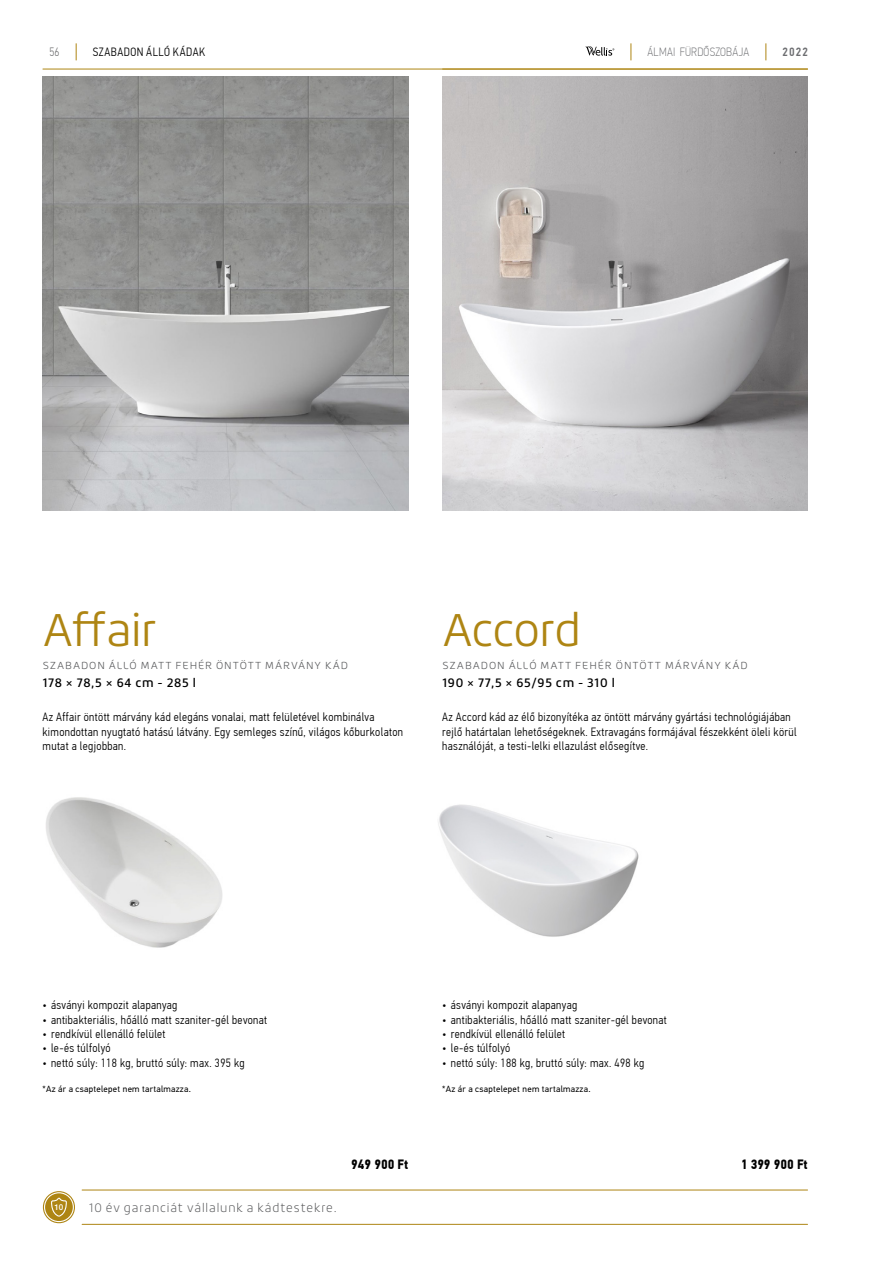
<style>
.page{position:relative;width:893px;height:1263px;background:#fff}
.page>*{position:absolute;margin:0;border:0;box-sizing:border-box;transform-origin:0 0}
._10_TITLE-a{font:300 45px "Roihu";letter-spacing:-.025em;color:#ae8513}
.ZZT_PRICE-black-list{font:700 13.5px "PF Din Text Cond Pro";color:#000}
._01a_TEXT-kenyer{font:300 12px/14.4px "PF Din Text Cond Pro";letter-spacing:.03em;color:#000}
._10_SUBTITLE-a{font:200 12px "Roihu";letter-spacing:.075em;color:#58595b}
._10_TEXT-size{font:500 12px "Roihu";letter-spacing:.06em;color:#000}
.XX_FOOT_text{font:200 12px "Roihu";letter-spacing:.075em;color:#58595b}
.XX_HEAD_text-fix{font:100 12px "PF Din Text Cond Pro";letter-spacing:.02em;color:#6d6e71}
.XX_HEAD_text{font:300 12px "PF Din Text Cond Pro";letter-spacing:.045em;color:#000}
.XX_HEAD_text-fix-2{font:500 12px "PF Din Text Cond Pro";color:#6d6e71}
.XX_HEAD_Pagina{font:100 12px "PF Din Text Cond Pro";color:#58595b}
._01b_TEXT_kepala{font:9px "PF Din Text Universal";letter-spacing:.03em;color:#000}
.t1{font:500 8.1px "Helvetica Neue LT Pro";color:#fff}
</style>
<div class="page">
<svg style="left:76px;top:43px;width:1px;height:17px"></svg>
<svg style="left:45px;top:1193px;width:28px;height:28px"></svg>
<div style="left:43px;top:1191px;width:32px;height:32px;border:1px solid #ae8513;border-radius:50%"></div>
<hr style="left:82px;top:1190px;width:725px;height:1px;background:#ae8513">
<hr style="left:82px;top:1224px;width:725px;height:1px;background:#ae8513">
<svg style="left:585px;top:46px;width:29px;height:10px"></svg>
<svg style="left:631px;top:43px;width:1px;height:17px"></svg>
<svg style="left:765px;top:43px;width:1px;height:17px"></svg>
<hr style="left:43px;top:69px;width:764px;height:1px;background:#ae8513">
<img style="left:43px;top:77px;width:365px;height:433px">
<img style="left:442px;top:77px;width:366px;height:433px">
<img style="left:46px;top:797px;width:177px;height:151px">
<img style="left:438px;top:804px;width:201px;height:133px">
<p class="XX_HEAD_Pagina" style="left:49px;top:45px;width:12px">56</p>
<p class="XX_HEAD_text" style="left:93px;top:45px;width:114px">SZABADON ÁLLÓ KÁDAK</p>
<p class="XX_HEAD_text-fix" style="left:648px;top:45px;width:103px">ÁLMAI FÜRDŐSZOBÁJA</p>
<p class="XX_HEAD_text-fix-2" style="left:782px;top:45px;width:27px">2022</p>
<p class="_10_TITLE-a" style="left:43px;top:604px;width:116px">Affair</p>
<p class="_10_SUBTITLE-a" style="left:43px;top:658px;width:307px">SZABADON ÁLLÓ MATT FEHÉR ÖNTÖTT MÁRVÁNY KÁD</p>
<p class="_10_TEXT-size" style="left:43px;top:676px;width:155px">178 × 78,5 × 64 cm - 285 l</p>
<p class="_10_TITLE-a" style="left:442px;top:604px;width:140px">Accord</p>
<p class="_10_SUBTITLE-a" style="left:442px;top:658px;width:307px">SZABADON ÁLLÓ MATT FEHÉR ÖNTÖTT MÁRVÁNY KÁD</p>
<p class="_10_TEXT-size" style="left:442px;top:676px;width:174px">190 × 77,5 × 65/95 cm - 310 l</p>
<p class="_01a_TEXT-kenyer" style="left:43px;top:710px;width:362px">Az Affair öntött márvány kád elegáns vonalai, matt felületével kombinálva kimondottan nyugtató hatású látvány. Egy semleges színű, világos kőburkolaton mutat a legjobban.</p>
<p class="_01a_TEXT-kenyer" style="left:442px;top:710px;width:356px">Az Accord kád az élő bizonyítéka az öntött márvány gyártási technológiájában rejlő határtalan lehetőségeknek. Extravagáns formájával fészekként öleli körül használóját, a testi-lelki ellazulást elősegítve.</p>
<p class="_01a_TEXT-kenyer" style="left:43px;top:998px;width:136px">• ásványi kompozit alapanyag</p>
<p class="_01a_TEXT-kenyer" style="left:43px;top:1012px;width:226px">• antibakteriális, hőálló matt szaniter-gél bevonat</p>
<p class="_01a_TEXT-kenyer" style="left:43px;top:1027px;width:124px">• rendkívül ellenálló felület</p>
<p class="_01a_TEXT-kenyer" style="left:43px;top:1041px;width:69px">• le-és túlfolyó</p>
<p class="_01a_TEXT-kenyer" style="left:43px;top:1055px;width:204px">• nettó súly: 118 kg, bruttó súly: max. 395 kg</p>
<p class="_01b_TEXT_kepala" style="left:43px;top:1083px;width:150px">*Az ár a csaptelepet nem tartalmazza.</p>
<p class="_01a_TEXT-kenyer" style="left:442px;top:998px;width:136px">• ásványi kompozit alapanyag</p>
<p class="_01a_TEXT-kenyer" style="left:442px;top:1012px;width:226px">• antibakteriális, hőálló matt szaniter-gél bevonat</p>
<p class="_01a_TEXT-kenyer" style="left:442px;top:1027px;width:124px">• rendkívül ellenálló felület</p>
<p class="_01a_TEXT-kenyer" style="left:442px;top:1041px;width:69px">• le-és túlfolyó</p>
<p class="_01a_TEXT-kenyer" style="left:442px;top:1055px;width:204px">• nettó súly: 188 kg, bruttó súly: max. 498 kg</p>
<p class="_01b_TEXT_kepala" style="left:442px;top:1083px;width:150px">*Az ár a csaptelepet nem tartalmazza.</p>
<p class="t1" style="left:55px;top:1202px;width:10px">10</p>
<p class="XX_FOOT_text" style="left:89px;top:1200px;width:249px">10 ÉV GARANCIÁT VÁLLALUNK A KÁDTESTEKRE.</p>
<p class="ZZT_PRICE-black-list" style="left:351px;top:1156px;width:58px">949 900 Ft</p>
<p class="ZZT_PRICE-black-list" style="left:741px;top:1156px;width:68px">1 399 900 Ft</p>
</div>
